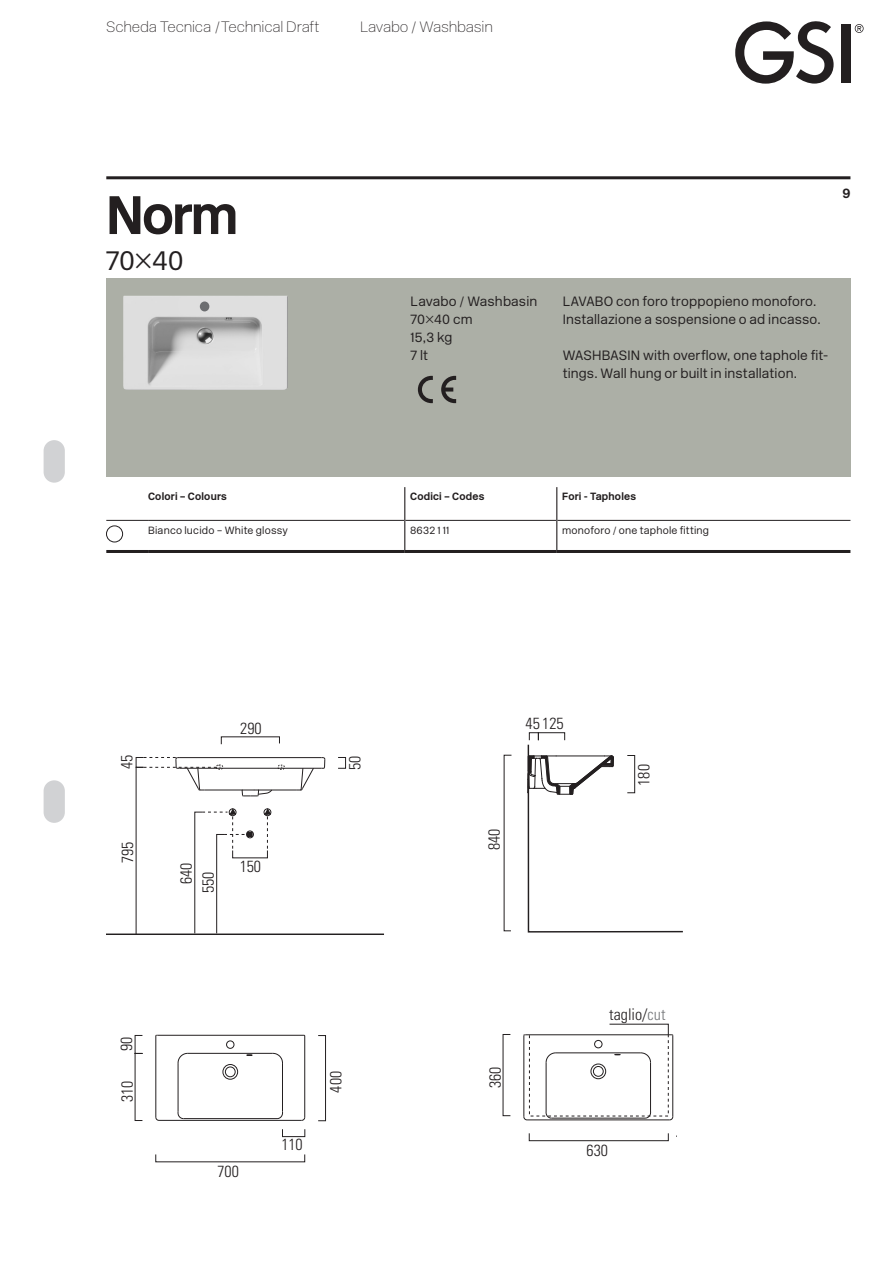
<style>
.page{position:relative;width:893px;height:1263px;background:#fff}
.page>*{position:absolute;margin:0;border:0;box-sizing:border-box;transform-origin:0 0}
.t1{font:700 54px "New Rail Alphabet";color:#231f20}
.t2{font:300 27px "New Rail Alphabet";color:#231f20}
.t3{font:300 condensed 16.05px/21.9px "Univers LT Std";color:#231f20;text-align:center}
.t4{font:15px "New Rail Alphabet Off White";letter-spacing:-.015em;color:#231f20}
.t5{font:300 13.5px/18px "New Rail Alphabet";letter-spacing:.01em;color:#231f20}
.t6{font:700 13.5px "New Rail Alphabet";color:#231f20}
.t7{font:300 10.5px "New Rail Alphabet";letter-spacing:.02em;color:#231f20}
.t8{font:700 10.5px "New Rail Alphabet";letter-spacing:.02em;color:#231f20}
.s1{color:#75777a}
</style>
<div class="page">
<div style="left:44px;top:440px;width:21px;height:43px;background:#d1d2d4;border-radius:11px"></div>
<div style="left:44px;top:780px;width:21px;height:43px;background:#d1d2d4;border-radius:11px"></div>
<svg style="left:735px;top:21px;width:99px;height:63px"></svg>
<div style="left:841px;top:24px;width:9px;height:58px;background:#231f20"></div>
<svg style="left:855px;top:24px;width:9px;height:9px"></svg>
<div style="left:106px;top:278px;width:744px;height:198px;background:#acafa6"></div>
<hr style="left:106px;top:176px;width:744px;height:3px;background:#231f20">
<hr style="left:106px;top:520px;width:42px;height:1px;background:#231f20">
<hr style="left:148px;top:520px;width:256px;height:1px;background:#231f20">
<hr style="left:405px;top:520px;width:151px;height:1px;background:#231f20">
<hr style="left:557px;top:520px;width:293px;height:1px;background:#231f20">
<hr style="left:106px;top:550px;width:42px;height:3px;background:#231f20">
<hr style="left:148px;top:550px;width:257px;height:3px;background:#231f20">
<hr style="left:557px;top:550px;width:293px;height:3px;background:#231f20">
<hr style="left:404px;top:487px;width:1px;height:33px;background:#231f20">
<hr style="left:556px;top:487px;width:1px;height:33px;background:#231f20">
<hr style="left:404px;top:520px;width:1px;height:30px;background:#231f20">
<hr style="left:556px;top:520px;width:1px;height:30px;background:#231f20">
<hr style="left:405px;top:550px;width:152px;height:3px;background:#231f20">
<div style="left:106px;top:526px;width:17px;height:16px;border:1px solid #231f20;border-radius:50%"></div>
<svg style="left:418px;top:376px;width:15px;height:27px"></svg>
<svg style="left:441px;top:376px;width:15px;height:27px"></svg>
<img style="left:123px;top:296px;width:165px;height:94px">
<svg style="left:135px;top:1035px;width:8px;height:86px"></svg>
<div style="left:318px;top:1035px;width:8px;height:86px;border:1px solid #231f20"></div>
<div style="left:282px;top:1129px;width:23px;height:8px;border:1px solid #231f20"></div>
<hr style="left:155px;top:1036px;width:1px;height:81px;background:#231f20">
<hr style="left:304px;top:1036px;width:1px;height:81px;background:#231f20">
<svg style="left:155px;top:1116px;width:5px;height:5px"></svg>
<hr style="left:159px;top:1120px;width:143px;height:1px;background:#231f20">
<div style="left:226px;top:1041px;width:8px;height:7px;border:1px solid #231f20;border-radius:50%"></div>
<hr style="left:158px;top:1035px;width:145px;height:1px;background:#231f20">
<svg style="left:246px;top:1054px;width:6px;height:2px"></svg>
<div style="left:225px;top:1067px;width:10px;height:10px;border:1px solid #231f20;border-radius:50%"></div>
<hr style="left:282px;top:1063px;width:1px;height:48px;background:#231f20">
<svg style="left:272px;top:1052px;width:11px;height:12px"></svg>
<hr style="left:188px;top:1053px;width:85px;height:1px;background:#231f20">
<svg style="left:177px;top:1052px;width:12px;height:12px"></svg>
<hr style="left:178px;top:1063px;width:1px;height:48px;background:#231f20">
<svg style="left:177px;top:1111px;width:7px;height:8px"></svg>
<hr style="left:184px;top:1118px;width:93px;height:1px;background:#231f20">
<svg style="left:276px;top:1111px;width:7px;height:8px"></svg>
<div style="left:223px;top:1064px;width:15px;height:15px;border:1px solid #231f20;border-radius:50%"></div>
<div style="left:529px;top:1133px;width:139px;height:8px;border:1px solid #231f20"></div>
<hr style="left:523px;top:1035px;width:1px;height:82px;background:#231f20">
<hr style="left:672px;top:1035px;width:1px;height:82px;background:#231f20">
<svg style="left:523px;top:1116px;width:5px;height:5px"></svg>
<hr style="left:527px;top:1119px;width:143px;height:1px;background:#231f20">
<div style="left:594px;top:1040px;width:8px;height:8px;border:1px solid #231f20;border-radius:50%"></div>
<hr style="left:526px;top:1034px;width:145px;height:1px;background:#231f20">
<svg style="left:609px;top:1024px;width:64px;height:12px"></svg>
<div style="left:593px;top:1066px;width:10px;height:10px;border:1px solid #231f20;border-radius:50%"></div>
<hr style="left:650px;top:1062px;width:1px;height:49px;background:#231f20">
<svg style="left:640px;top:1052px;width:11px;height:11px"></svg>
<hr style="left:556px;top:1052px;width:85px;height:1px;background:#231f20">
<svg style="left:545px;top:1052px;width:12px;height:11px"></svg>
<hr style="left:546px;top:1062px;width:1px;height:49px;background:#231f20">
<svg style="left:545px;top:1110px;width:7px;height:9px"></svg>
<hr style="left:552px;top:1118px;width:93px;height:1px;background:#231f20">
<svg style="left:644px;top:1110px;width:7px;height:9px"></svg>
<div style="left:591px;top:1064px;width:15px;height:15px;border:1px solid #231f20;border-radius:50%"></div>
<hr style="left:106px;top:933px;width:278px;height:2px;background:#231f20">
<div style="left:338px;top:757px;width:8px;height:11px;border:1px solid #231f20"></div>
<svg style="left:221px;top:736px;width:59px;height:9px"></svg>
<hr style="left:179px;top:768px;width:142px;height:1px;background:#231f20">
<hr style="left:179px;top:757px;width:143px;height:1px;background:#231f20">
<svg style="left:321px;top:757px;width:4px;height:12px"></svg>
<hr style="left:254px;top:790px;width:42px;height:1px;background:#231f20">
<svg style="left:296px;top:767px;width:18px;height:24px"></svg>
<svg style="left:136px;top:757px;width:149px;height:177px"></svg>
<div style="left:529px;top:732px;width:10px;height:8px;border:1px solid #231f20"></div>
<svg style="left:504px;top:755px;width:8px;height:176px"></svg>
<div style="left:538px;top:732px;width:27px;height:8px;border:1px solid #231f20"></div>
<svg style="left:527px;top:736px;width:156px;height:197px"></svg>
<div style="left:200px;top:301px;width:9px;height:10px;background:#6c6d70;border-radius:50%"></div>
<p class="t4" style="left:106px;top:18px;width:215px">Scheda Tecnica /Technical Draft</p>
<p class="t4" style="left:360px;top:18px;width:134px">Lavabo / Washbasin</p>
<h1 class="t1" style="left:106px;top:179px;width:133px">Norm</h1>
<h2 class="t2" style="left:106px;top:243px;width:79px">70×40</h2>
<p class="t6" style="left:842px;top:184px;width:10px">9</p>
<p class="t5" style="left:411px;top:292px;width:128px">Lavabo / Washbasin<br>70×40 cm<br>15,3 kg<br>7 lt</p>
<p class="t5" style="left:563px;top:292px;width:259px">Lavabo con foro troppopieno monoforo.<br>Installazione a sospensione o ad incasso.</p>
<p class="t5" style="left:563px;top:346px;width:267px">Washbasi n with overflow, one taphole fit&shy;tings. Wall hung or built in installation.</p>
<p class="t8" style="left:148px;top:490px;width:80px">Colori – Colours</p>
<p class="t8" style="left:410px;top:490px;width:76px">Codici – Codes</p>
<p class="t8" style="left:562px;top:490px;width:75px">Fori - Tapholes</p>
<p class="t7" style="left:148px;top:523px;width:141px">Bianco lucido – White glossy</p>
<p class="t7" style="left:410px;top:523px;width:41px">8632 1 11</p>
<p class="t7" style="left:562px;top:523px;width:148px">monoforo / one taphole fitting</p>
<p class="t3" style="left:261px;top:515px;width:58px">taglio/<span class="s1">cut</span></p>
<p class="t3" style="left:240px;top:717px;width:23px">290</p>
<p class="t3" style="left:116px;top:769px;width:16px;rotate:-90deg">45</p>
<p class="t3" style="left:344px;top:770px;width:16px;rotate:-90deg">50</p>
<p class="t3" style="left:116px;top:863px;width:23px;rotate:-90deg">795</p>
<p class="t3" style="left:175px;top:893px;width:32px;rotate:-90deg">640<br>550</p>
<p class="t3" style="left:240px;top:856px;width:23px">150</p>
<p class="t3" style="left:116px;top:1051px;width:16px;rotate:-90deg">90</p>
<p class="t3" style="left:116px;top:1102px;width:23px;rotate:-90deg">310</p>
<p class="t3" style="left:217px;top:1160px;width:23px">700</p>
<p class="t3" style="left:281px;top:1133px;width:23px">110</p>
<p class="t3" style="left:325px;top:1092px;width:23px;rotate:-90deg">400</p>
<p class="t3" style="left:525px;top:713px;width:40px">45 125</p>
<p class="t3" style="left:484px;top:839px;width:16px;rotate:-90deg">90</p>
<p class="t3" style="left:483px;top:850px;width:23px;rotate:-90deg">840</p>
<p class="t3" style="left:633px;top:786px;width:23px;rotate:-90deg">180</p>
<p class="t3" style="left:484px;top:1088px;width:23px;rotate:-90deg">360</p>
<p class="t3" style="left:609px;top:1003px;width:58px">taglio/<span class="s1">cut</span></p>
<p class="t3" style="left:587px;top:1139px;width:23px">630</p>
</div>
